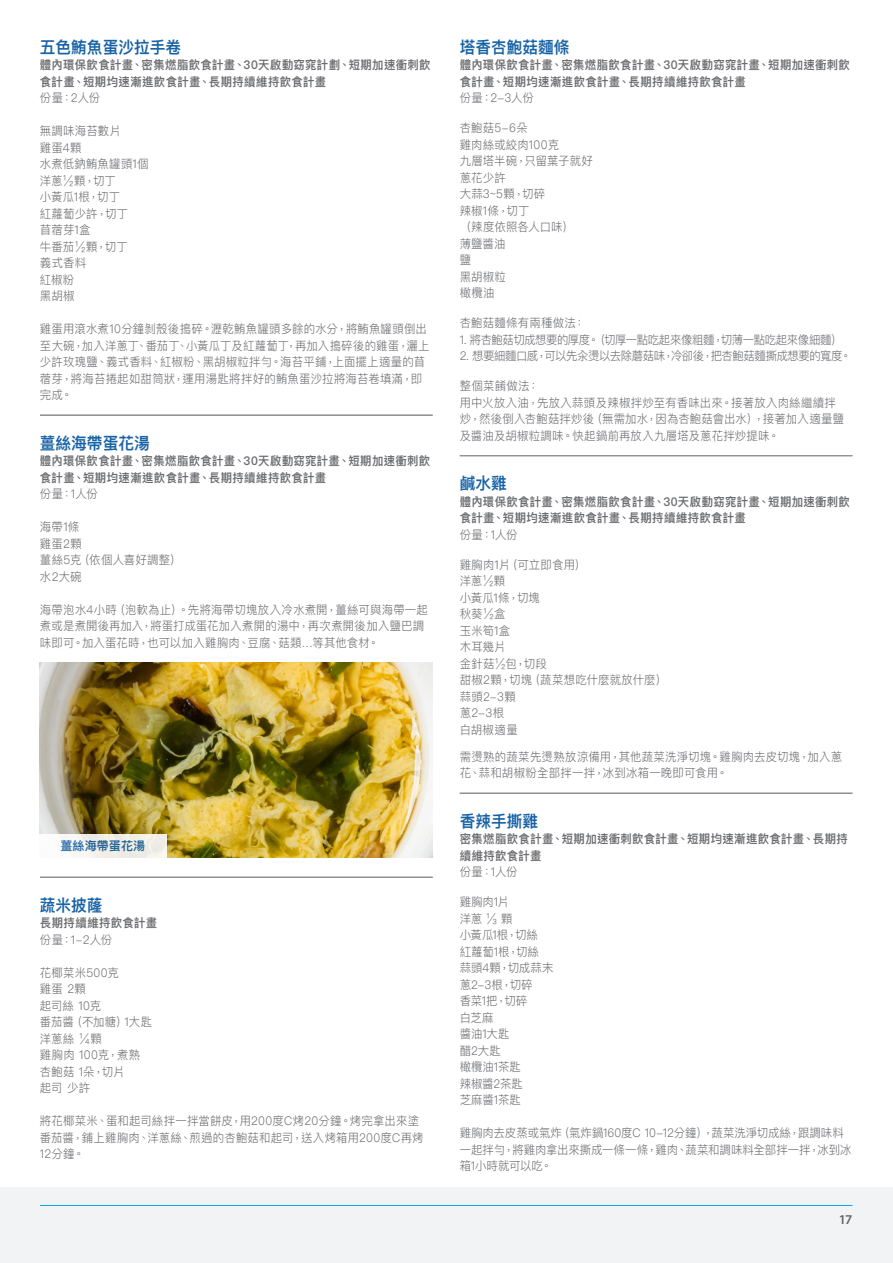
<style>
.page{position:relative;width:893px;height:1263px;background:#fff}
.page>*{position:absolute;margin:0;border:0;box-sizing:border-box;transform-origin:0 0}
.t1{font:600 16.5px "Ping Fang TC";color:#1863a6;scale:.95 1}
.t2{font:600 13.5px "Myriad Pro";color:#040503}
.t3{font:300 12px/16.5px "Ping Fang TC";letter-spacing:.015em;color:#6c6d70;scale:.95 1}
.t4{font:600 12px/16.5px "Ping Fang TC";letter-spacing:.03em;color:#6c6d70;scale:.95 1}
.t5{font:300 12px/16.5px "Ping Fang TC";letter-spacing:-.005em;color:#6c6d70;scale:.95 1}
.t6{font:300 12px "Ping Fang TC";letter-spacing:-.04em;color:#6c6d70;scale:.95 1}
.t7{font:300 12px "Ping Fang TC";letter-spacing:-.035em;color:#6c6d70;scale:.95 1}
.t8{font:600 12px "Ping Fang HK";letter-spacing:.01em;color:#1863a6}
</style>
<div class="page">
<div style="left:0;top:1187px;width:893px;height:76px;background:#f2f3f4"></div>
<hr style="left:40px;top:1205px;width:812px;height:1px;background:#08a7e0">
<hr style="left:40px;top:415px;width:393px;height:1px;background:#231f20">
<hr style="left:40px;top:877px;width:393px;height:1px;background:#231f20">
<hr style="left:460px;top:455px;width:392px;height:1px;background:#231f20">
<hr style="left:460px;top:456px;width:392px;height:1px;background:#231f20">
<hr style="left:460px;top:793px;width:392px;height:1px;background:#231f20">
<img style="left:39px;top:663px;width:394px;height:195px">
<div style="left:39px;top:834px;width:127px;height:24px;background:linear-gradient(to right,#fbfbfb,#edeae0)"></div>
<p class="t1" style="left:40px;top:36px;width:150px">五色鮪魚蛋沙拉手卷</p>
<p class="t4" style="left:40px;top:56px;width:413px">體內環保飲食計畫、密集燃脂飲食計畫、30天啟動窈窕計劃、短期加速衝刺飲食計畫、短期均速漸進飲食計畫、長期持續維持飲食計畫</p>
<p class="t3" style="left:40px;top:89px;width:65px">份量：2人份</p>
<p class="t3" style="left:40px;top:122px;width:87px">無調味海苔數片</p>
<p class="t3" style="left:40px;top:139px;width:45px">雞蛋4顆</p>
<p class="t3" style="left:40px;top:155px;width:116px">水煮低鈉鮪魚罐頭1個</p>
<p class="t3" style="left:40px;top:172px;width:82px">洋蔥½顆，切丁</p>
<p class="t3" style="left:40px;top:188px;width:86px">小黃瓜1根，切丁</p>
<p class="t3" style="left:40px;top:205px;width:94px">紅蘿蔔少許，切丁</p>
<p class="t3" style="left:40px;top:221px;width:55px">苜蓿芽1盒</p>
<p class="t3" style="left:40px;top:238px;width:94px">牛番茄½顆，切丁</p>
<p class="t3" style="left:40px;top:254px;width:50px">義式香料</p>
<p class="t3" style="left:40px;top:271px;width:38px">紅椒粉</p>
<p class="t3" style="left:40px;top:287px;width:38px">黑胡椒</p>
<p class="t3" style="left:40px;top:320px;width:412px">雞蛋用滾水煮10分鐘剝殼後搗碎。瀝乾鮪魚罐頭多餘的水分，將鮪魚罐頭倒出至大碗，加入洋蔥丁、番茄丁、小黃瓜丁及紅蘿蔔丁，再加入搗碎後的雞蛋，灑上少許玫瑰鹽、義式香料、紅椒粉、黑胡椒粒拌勻。海苔平鋪，上面擺上適量的苜蓿芽，將海苔捲起如甜筒狀，運用湯匙將拌好的鮪魚蛋沙拉將海苔卷填滿，即完成。</p>
<p class="t1" style="left:40px;top:432px;width:117px">薑絲海帶蛋花湯</p>
<p class="t4" style="left:40px;top:452px;width:412px">體內環保飲食計畫、密集燃脂飲食計畫、30天啟動窈窕計畫、短期加速衝刺飲食計畫、短期均速漸進飲食計畫、長期持續維持飲食計畫</p>
<p class="t3" style="left:40px;top:485px;width:63px">份量：1人份</p>
<p class="t3" style="left:40px;top:518px;width:43px">海帶1條</p>
<p class="t3" style="left:40px;top:535px;width:46px">雞蛋2顆</p>
<p class="t3" style="left:40px;top:551px;width:151px">薑絲5克（依個人喜好調整）</p>
<p class="t3" style="left:40px;top:568px;width:45px">水2大碗</p>
<p class="t3" style="left:40px;top:601px;width:410px">海帶泡水4小時（泡軟為止）。先將海帶切塊放入冷水煮開，薑絲可與海帶一起煮或是煮開後再加入，將蛋打成蛋花加入煮開的湯中，再次煮開後加入鹽巴調味即可。加入蛋花時，也可以加入雞胸肉、豆腐、菇類…等其他食材。</p>
<p class="t8" style="left:60px;top:839px;width:86px">薑絲海帶蛋花湯</p>
<p class="t1" style="left:40px;top:894px;width:68px">蔬米披蕯</p>
<p class="t4" style="left:40px;top:914px;width:125px">長期持續維持飲食計畫</p>
<p class="t3" style="left:40px;top:931px;width:78px">份量：1-2人份</p>
<p class="t3" style="left:40px;top:964px;width:85px">花椰菜米500克</p>
<p class="t3" style="left:40px;top:980px;width:50px">雞蛋 2顆</p>
<p class="t3" style="left:40px;top:997px;width:66px">起司絲 10克</p>
<p class="t5" style="left:40px;top:1013px;width:120px">番茄醬（不加糖）1大匙</p>
<p class="t3" style="left:40px;top:1030px;width:67px">洋蔥絲 ¼顆</p>
<p class="t3" style="left:40px;top:1046px;width:107px">雞胸肉 100克，煮熟</p>
<p class="t3" style="left:40px;top:1063px;width:90px">杏鮑菇 1朵，切片</p>
<p class="t3" style="left:40px;top:1079px;width:54px">起司少許</p>
<p class="t3" style="left:40px;top:1112px;width:405px">將花椰菜米、蛋和起司絲拌一拌當餅皮，用200度C烤20分鐘。烤完拿出來塗番茄醬，鋪上雞胸肉、洋蔥絲、煎過的杏鮑菇和起司，送入烤箱用200度C再烤<br>12分鐘。</p>
<p class="t1" style="left:460px;top:36px;width:117px">塔香杏鮑菇麵條</p>
<p class="t4" style="left:460px;top:56px;width:412px">體內環保飲食計畫、密集燃脂飲食計畫、30天啟動窈窕計畫、短期加速衝刺飲食計畫、短期均速漸進飲食計畫、長期持續維持飲食計畫</p>
<p class="t3" style="left:460px;top:89px;width:79px">份量：2-3人份</p>
<p class="t3" style="left:460px;top:119px;width:73px">杏鮑菇5-6朵</p>
<p class="t3" style="left:460px;top:136px;width:106px">雞肉絲或絞肉100克</p>
<p class="t3" style="left:460px;top:152px;width:142px">九層塔半碗，只留葉子就好</p>
<p class="t3" style="left:460px;top:169px;width:50px">蔥花少許</p>
<p class="t3" style="left:460px;top:185px;width:92px">大蒜3~5顆，切碎</p>
<p class="t3" style="left:460px;top:202px;width:75px">辣椒1條，切丁</p>
<p class="t5" style="left:460px;top:218px;width:122px">（辣度依照各人口味）</p>
<p class="t3" style="left:460px;top:235px;width:50px">薄鹽醬油</p>
<p class="t3" style="left:460px;top:251px;width:14px">鹽</p>
<p class="t3" style="left:460px;top:268px;width:50px">黑胡椒粒</p>
<p class="t3" style="left:460px;top:284px;width:38px">橄欖油</p>
<p class="t3" style="left:460px;top:314px;width:134px">杏鮑菇麵條有兩種做法：</p>
<p class="t7" style="left:460px;top:332px;width:405px">1. 將杏鮑菇切成想要的厚度。（切厚一點吃起來像粗麵，切薄一點吃起來像細麵）</p>
<p class="t6" style="left:460px;top:348px;width:414px">2. 想要細麵口感，可以先汆燙以去除蘑菇味，冷卻後，把杏鮑菇麵撕成想要的寬度。</p>
<p class="t3" style="left:460px;top:377px;width:85px">整個菜餚做法：</p>
<p class="t3" style="left:460px;top:394px;width:406px">用中火放入油，先放入蒜頭及辣椒拌炒至有香味出來。接著放入肉絲繼續拌炒，然後倒入杏鮑菇拌炒後（無需加水，因為杏鮑菇會出水），接著加入適量鹽及醬油及胡椒粒調味。快起鍋前再放入九層塔及蔥花拌炒提味。</p>
<p class="t1" style="left:460px;top:473px;width:51px">鹹水雞</p>
<p class="t4" style="left:460px;top:493px;width:412px">體內環保飲食計畫、密集燃脂飲食計畫、30天啟動窈窕計畫、短期加速衝刺飲食計畫、短期均速漸進飲食計畫、長期持續維持飲食計畫</p>
<p class="t3" style="left:460px;top:526px;width:63px">份量：1人份</p>
<p class="t3" style="left:460px;top:556px;width:135px">雞胸肉1片（可立即食用）</p>
<p class="t3" style="left:460px;top:572px;width:50px">洋蔥½顆</p>
<p class="t3" style="left:460px;top:589px;width:86px">小黃瓜1條，切塊</p>
<p class="t3" style="left:460px;top:605px;width:50px">秋葵½盒</p>
<p class="t3" style="left:460px;top:622px;width:54px">玉米筍1盒</p>
<p class="t3" style="left:460px;top:638px;width:50px">木耳幾片</p>
<p class="t3" style="left:460px;top:655px;width:93px">金針菇½包，切段</p>
<p class="t3" style="left:460px;top:671px;width:220px">甜椒2顆，切塊（蔬菜想吃什麼就放什麼）</p>
<p class="t3" style="left:460px;top:688px;width:60px">蒜頭2-3顆</p>
<p class="t3" style="left:460px;top:704px;width:48px">蔥2-3根</p>
<p class="t3" style="left:460px;top:721px;width:63px">白胡椒適量</p>
<p class="t3" style="left:460px;top:748px;width:404px">需燙熟的蔬菜先燙熟放涼備用，其他蔬菜洗淨切塊。雞胸肉去皮切塊，加入蔥花、蒜和胡椒粉全部拌一拌，冰到冰箱一晚即可食用。</p>
<p class="t1" style="left:460px;top:810px;width:84px">香辣手撕雞</p>
<p class="t4" style="left:460px;top:830px;width:410px">密集燃脂飲食計畫、短期加速衝刺飲食計畫、短期均速漸進飲食計畫、長期持續維持飲食計畫</p>
<p class="t3" style="left:460px;top:863px;width:63px">份量：1人份</p>
<p class="t3" style="left:460px;top:893px;width:53px">雞胸肉1片</p>
<p class="t3" style="left:460px;top:910px;width:57px">洋蔥⅓顆</p>
<p class="t3" style="left:460px;top:926px;width:84px">小黃瓜1根，切絲</p>
<p class="t3" style="left:460px;top:943px;width:85px">紅蘿蔔1根，切絲</p>
<p class="t3" style="left:460px;top:959px;width:100px">蒜頭4顆，切成蒜末</p>
<p class="t3" style="left:460px;top:976px;width:78px">蔥2-3根，切碎</p>
<p class="t3" style="left:460px;top:992px;width:73px">香菜1把，切碎</p>
<p class="t3" style="left:460px;top:1009px;width:37px">白芝麻</p>
<p class="t3" style="left:460px;top:1025px;width:54px">醬油1大匙</p>
<p class="t3" style="left:460px;top:1042px;width:45px">醋2大匙</p>
<p class="t3" style="left:460px;top:1058px;width:66px">橄欖油1茶匙</p>
<p class="t3" style="left:460px;top:1075px;width:68px">辣椒醬2茶匙</p>
<p class="t3" style="left:460px;top:1091px;width:66px">芝麻醬1茶匙</p>
<p class="t5" style="left:460px;top:1124px;width:414px">雞胸肉去皮蒸或氣炸（氣炸鍋160度C 10-12分鐘），蔬菜洗淨切成絲，跟調味料一起拌勻，將雞肉拿出來撕成一條一條，雞肉、蔬菜和調味料全部拌一拌，冰到冰箱1小時就可以吃。</p>
<p class="t2" style="left:838px;top:1210px;width:16px">17</p>
</div>
